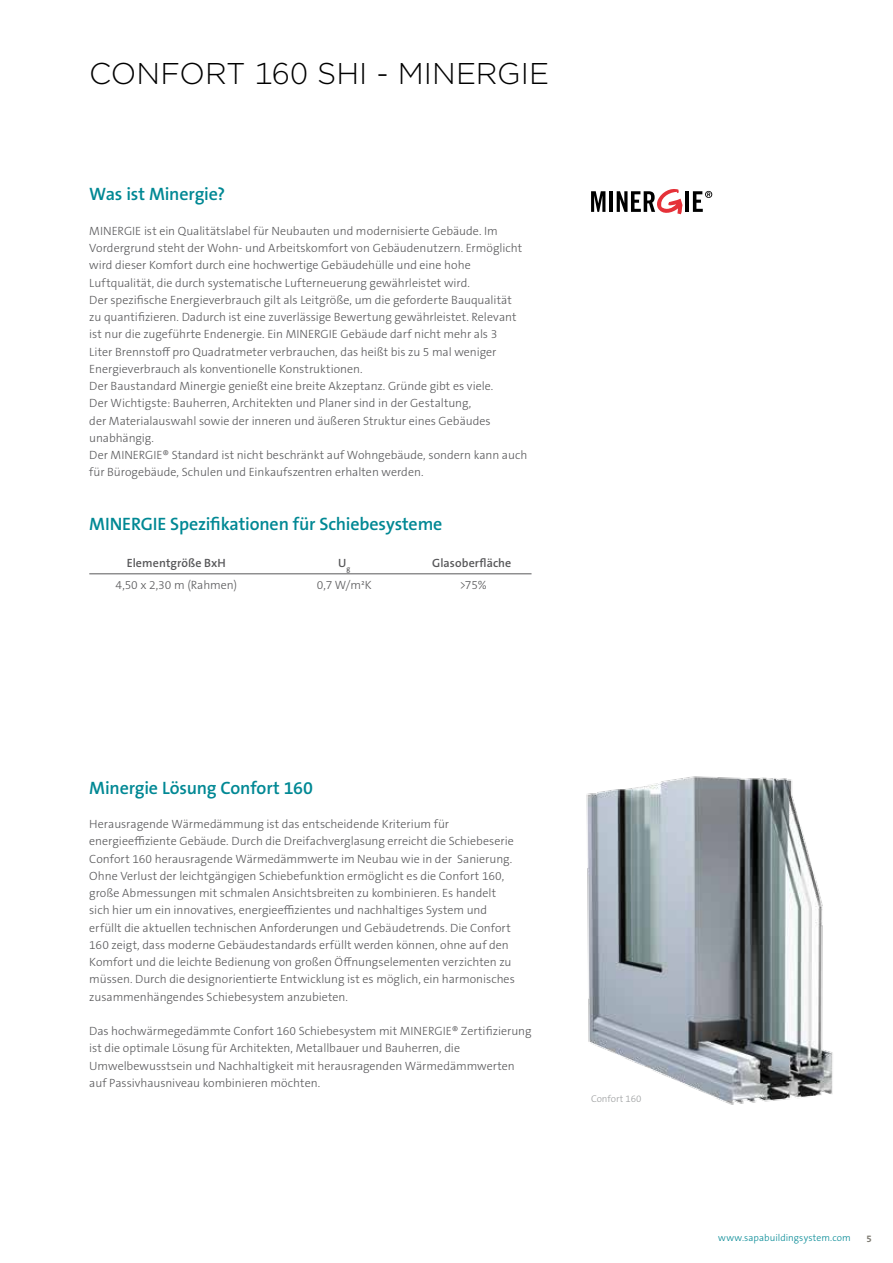
<style>
.page{position:relative;width:893px;height:1263px;background:#fff}
.page>*{position:absolute;margin:0;border:0;box-sizing:border-box;transform-origin:0 0}
.t1{font:300 30px "Gotham";color:#000}
.t2{font:600 18px "The Sans B W6";letter-spacing:-.01em;color:#008894}
.t3{font:300 12px/17.2px "The Sans B W3";color:#58585a}
.t4{font:600 12px "The Sans B W6";letter-spacing:.01em;color:#58585a}
.t5{font:300 9.75px "The Sans B W3";letter-spacing:.01em;color:#008894}
.t6{font:300 9.75px "The Sans B W3";color:#9c9e9f}
.t7{font:700 9.75px "The Sans B W7";color:#7e7b72}
</style>
<div class="page">
<img style="left:586px;top:776px;width:247px;height:329px">
<svg style="left:591px;top:191px;width:14px;height:21px"></svg>
<hr style="left:609px;top:191px;width:4px;height:21px;background:#000">
<hr style="left:685px;top:191px;width:4px;height:21px;background:#000">
<svg style="left:617px;top:189px;width:65px;height:26px"></svg>
<svg style="left:693px;top:191px;width:19px;height:21px"></svg>
<hr style="left:89px;top:574px;width:442px;height:1px;background:#58585a">
<h1 class="t1" style="left:89px;top:54px;width:461px">CONFORT 160 SHI - MINERGIE</h1>
<h2 class="t2" style="left:89px;top:183px;width:137px">Was ist Minergie?</h2>
<p class="t3" style="left:89px;top:222px;width:439px">MINERGIE ist ein Qualitätslabel für Neubauten und modernisierte Gebäude. Im Vordergrund steht der Wohn- und Arbeitskomfort von Gebäudenutzern. Ermöglicht wird dieser Komfort durch eine hochwertige Gebäudehülle und eine hohe Luftqualität, die durch systematische Lufterneuerung gewährleistet wird.<br>Der spezifische Energieverbrauch gilt als Leitgröße, um die geforderte Bauqualität<br>zu quantifizieren. Dadurch ist eine zuverlässige Bewertung gewährleistet. Relevant ist nur die zugeführte Endenergie. Ein MINERGIE Gebäude darf nicht mehr als 3<br>Liter Brennstoff pro Quadratmeter verbrauchen, das heißt bis zu 5 mal weniger Energieverbrauch als konventionelle Konstruktionen.<br>Der Baustandard Minergie genießt eine breite Akzeptanz. Gründe gibt es viele.<br>Der Wichtigste: Bauherren, Architekten und Planer sind in der Gestaltung,<br>der Materialauswahl sowie der inneren und äußeren Struktur eines Gebäudes unabhängig.<br>Der MINERGIE® Standard ist nicht beschränkt auf Wohngebäude, sondern kann auch für Bürogebäude, Schulen und Einkaufszentren erhalten werden.</p>
<h2 class="t2" style="left:89px;top:513px;width:355px">MINERGIE Spezifikationen für Schiebesysteme</h2>
<p class="t4" style="left:127px;top:555px;width:101px">Elementgröße BxH</p>
<p class="t4" style="left:338px;top:555px;width:14px">U<sub>g</sub></p>
<p class="t4" style="left:432px;top:555px;width:81px">Glasoberfläche</p>
<p class="t3" style="left:116px;top:576px;width:123px">4,50 x 2,30 m (Rahmen)</p>
<p class="t3" style="left:317px;top:576px;width:56px">0,7 W/m²K</p>
<p class="t3" style="left:460px;top:576px;width:29px">&gt;75%</p>
<h2 class="t2" style="left:89px;top:776px;width:225px">Minergie Lösung Confort 160</h2>
<p class="t3" style="left:89px;top:815px;width:427px">Herausragende Wärmedämmung ist das entscheidende Kriterium für energieeffiziente Gebäude. Durch die Dreifachverglasung erreicht die Schiebeserie Confort 160 herausragende Wärmedämmwerte im Neubau wie in der Sanierung.<br>Ohne Verlust der leichtgängigen Schiebefunktion ermöglicht es die Confort 160, große Abmessungen mit schmalen Ansichtsbreiten zu kombinieren. Es handelt sich hier um ein innovatives, energieeffizientes und nachhaltiges System und erfüllt die aktuellen technischen Anforderungen und Gebäudetrends. Die Confort 160 zeigt, dass moderne Gebäudestandards erfüllt werden können, ohne auf den Komfort und die leichte Bedienung von großen Öffnungselementen verzichten zu müssen. Durch die designorientierte Entwicklung ist es möglich, ein harmonisches zusammenhängendes Schiebesystem anzubieten.</p>
<p class="t3" style="left:89px;top:1022px;width:444px">Das hochwärmegedämmte Confort 160 Schiebesystem mit MINERGIE® Zertifizierung ist die optimale Lösung für Architekten, Metallbauer und Bauherren, die Umwelbewusstsein und Nachhaltigkeit mit herausragenden Wärmedämmwerten auf Passivhausniveau kombinieren möchten.</p>
<p class="t6" style="left:591px;top:1092px;width:52px">Confort 160</p>
<p class="t5" style="left:718px;top:1232px;width:134px">www.sapabuildingsystem.com</p>
<p class="t7" style="left:866px;top:1232px;width:7px">5</p>
</div>
